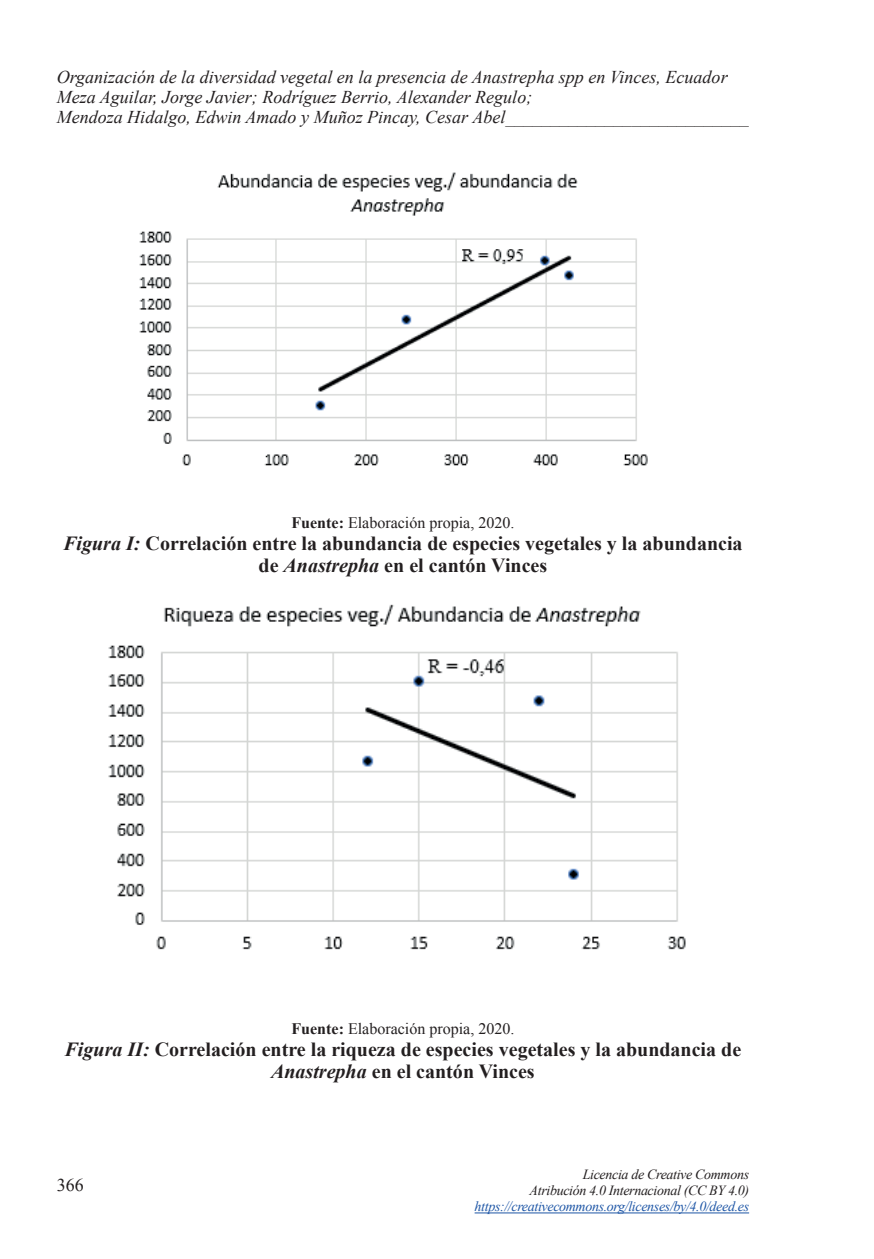
<style>
.page{position:relative;width:874px;height:1259px;background:#fff}
.page>*{position:absolute;margin:0;border:0;box-sizing:border-box;transform-origin:0 0}
.t1{font:700 20px/22px "Times New Roman";color:#231f20;text-align:center}
.t2{font:italic 18px/20px "Times New Roman";color:#231f20}
.t3{font:18px "Times New Roman";color:#231f20}
.t4{font:16px "Times New Roman";color:#231f20}
.t5{font:italic 14px/16px "Times New Roman";letter-spacing:-.025em;color:#231f20;text-align:right}
.t6{font:italic 14px "Times New Roman";letter-spacing:-.025em;color:#1e56a6}
.s1{font-weight:700}
.s2{font-style:italic}
</style>
<div class="page">
<hr style="left:474px;top:1212px;width:274px;height:1px;background:#1e56a6">
<img style="left:139px;top:172px;width:509px;height:294px">
<img style="left:108px;top:604px;width:578px;height:346px">
<p class="t2" style="left:57px;top:67px;width:693px">Organización de la diversidad vegetal en la presencia de Anastrepha spp en Vinces, Ecuador<br>Meza Aguilar, Jorge Javier; Rodríguez Berrio, Alexander Regulo;<br>Mendoza Hidalgo, Edwin Amado y Muñoz Pincay, Cesar Abel___________________________</p>
<p class="t4" style="left:291px;top:512px;width:224px"><span class="s1">Fuente:</span> Elaboración propia, 2020.</p>
<p class="t1" style="left:63px;top:532px;width:680px"><span class="s2">Figura I:</span> Correlación entre la abundancia de especies vegetales y la abundancia de <span class="s2">Anastrepha</span> en el cantón Vinces</p>
<p class="t4" style="left:291px;top:1018px;width:224px"><span class="s1">Fuente:</span> Elaboración propia, 2020.</p>
<p class="t1" style="left:65px;top:1038px;width:677px"><span class="s2">Figura II:</span> Correlación entre la riqueza de especies vegetales y la abundancia de<br><span class="s2">Anastrepha</span> en el cantón Vinces</p>
<p class="t3" style="left:57px;top:1173px;width:28px">366</p>
<p class="t5" style="left:529px;top:1166px;width:221px">Licencia de Creative Commons<br>Atribución 4.0 Internacional (CC BY 4.0)</p>
<p class="t6" style="left:474px;top:1197px;width:276px">https://creativecommons.org/licenses/by/4.0/deed.es</p>
</div>
